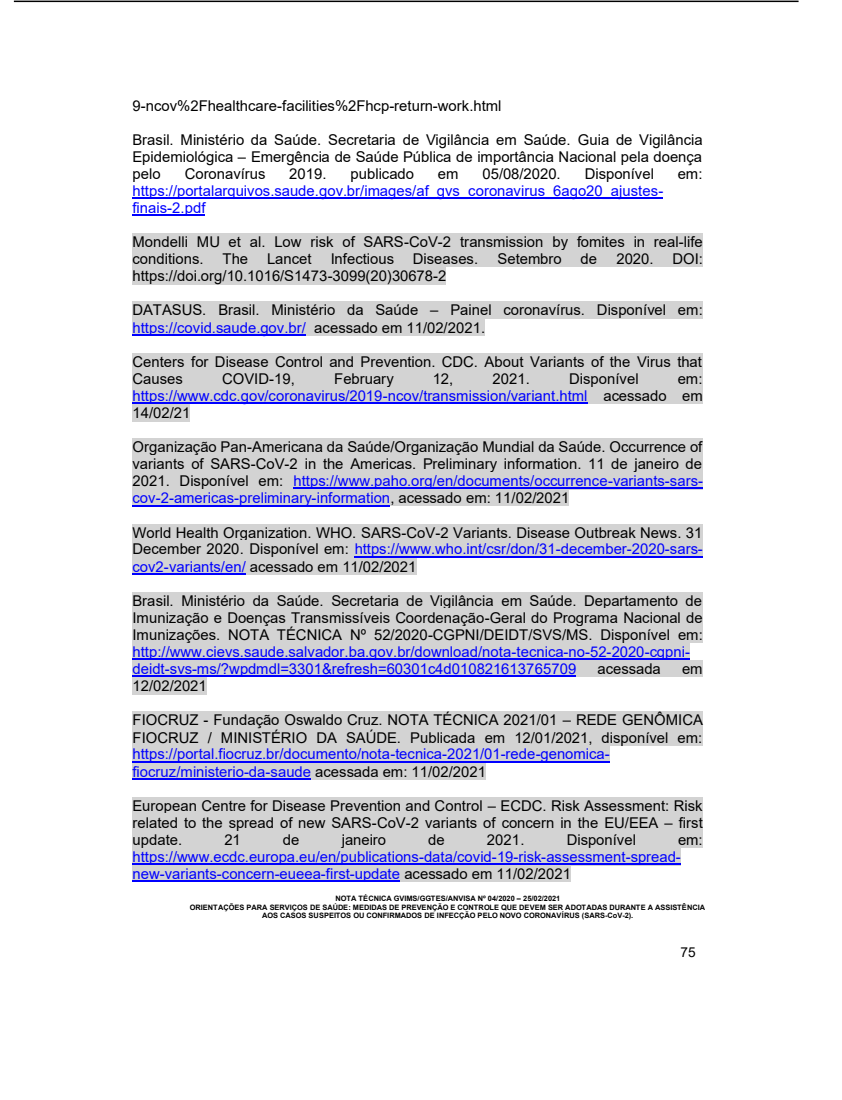
<style>
.page{position:relative;width:842px;height:1100px;background:#fff}
.page>*{position:absolute;margin:0;border:0;box-sizing:border-box;transform-origin:0 0}
.t1{font:14.85px/17.1px "Arial";letter-spacing:.005em;color:#000;text-align:justify}
.t2{font:14.85px/17.2px "Arial";letter-spacing:.005em;color:#00f}
.t3{font:13.65px "Arial";color:#000}
.t4{font:700 7.35px/8.4px "Arial";color:#000;text-align:center}
.s1{color:#00f}
.s2{color:#000}
</style>
<div class="page">
<hr style="left:14px;top:1px;width:784px;height:1px;background:#000">
<hr style="left:132px;top:197px;width:531px;height:2px;background:#00f">
<hr style="left:132px;top:214px;width:73px;height:2px;background:#00f">
<div style="left:132px;top:233px;width:570px;height:17px;background:#d3d3d3"></div>
<div style="left:132px;top:250px;width:570px;height:17px;background:#d3d3d3"></div>
<div style="left:132px;top:267px;width:314px;height:17px;background:#d3d3d3"></div>
<div style="left:132px;top:301px;width:570px;height:17px;background:#d3d3d3"></div>
<div style="left:132px;top:318px;width:353px;height:17px;background:#d3d3d3"></div>
<hr style="left:132px;top:334px;width:174px;height:1px;background:#00f">
<div style="left:132px;top:353px;width:570px;height:17px;background:#d3d3d3"></div>
<div style="left:132px;top:370px;width:570px;height:17px;background:#d3d3d3"></div>
<div style="left:132px;top:387px;width:570px;height:17px;background:#d3d3d3"></div>
<hr style="left:132px;top:402px;width:455px;height:1px;background:#00f">
<div style="left:132px;top:404px;width:58px;height:17px;background:#d3d3d3"></div>
<div style="left:132px;top:438px;width:570px;height:17px;background:#d3d3d3"></div>
<div style="left:132px;top:455px;width:570px;height:17px;background:#d3d3d3"></div>
<div style="left:132px;top:472px;width:570px;height:17px;background:#d3d3d3"></div>
<hr style="left:293px;top:487px;width:409px;height:2px;background:#00f">
<div style="left:132px;top:489px;width:437px;height:17px;background:#d3d3d3"></div>
<hr style="left:132px;top:505px;width:258px;height:1px;background:#00f">
<div style="left:132px;top:523px;width:570px;height:17px;background:#d3d3d3"></div>
<div style="left:132px;top:540px;width:570px;height:17px;background:#d3d3d3"></div>
<hr style="left:354px;top:556px;width:348px;height:1px;background:#00f">
<div style="left:132px;top:557px;width:284px;height:17px;background:#d3d3d3"></div>
<hr style="left:132px;top:573px;width:114px;height:1px;background:#00f">
<div style="left:132px;top:592px;width:570px;height:16px;background:#d3d3d3"></div>
<div style="left:132px;top:608px;width:570px;height:18px;background:#d3d3d3"></div>
<div style="left:132px;top:626px;width:570px;height:17px;background:#d3d3d3"></div>
<div style="left:132px;top:643px;width:557px;height:17px;background:#d3d3d3"></div>
<hr style="left:132px;top:658px;width:557px;height:1px;background:#00f">
<div style="left:132px;top:660px;width:570px;height:17px;background:#d3d3d3"></div>
<hr style="left:132px;top:675px;width:444px;height:1px;background:#00f">
<div style="left:132px;top:677px;width:75px;height:17px;background:#d3d3d3"></div>
<div style="left:132px;top:711px;width:570px;height:17px;background:#d3d3d3"></div>
<div style="left:132px;top:728px;width:570px;height:17px;background:#d3d3d3"></div>
<div style="left:132px;top:745px;width:477px;height:17px;background:#d3d3d3"></div>
<hr style="left:132px;top:760px;width:477px;height:2px;background:#00f">
<div style="left:132px;top:762px;width:354px;height:17px;background:#d3d3d3"></div>
<hr style="left:132px;top:778px;width:179px;height:1px;background:#00f">
<div style="left:132px;top:796px;width:570px;height:17px;background:#d3d3d3"></div>
<div style="left:132px;top:813px;width:570px;height:18px;background:#d3d3d3"></div>
<div style="left:132px;top:831px;width:570px;height:16px;background:#d3d3d3"></div>
<div style="left:132px;top:847px;width:548px;height:18px;background:#d3d3d3"></div>
<hr style="left:132px;top:863px;width:548px;height:1px;background:#00f">
<div style="left:132px;top:865px;width:439px;height:17px;background:#d3d3d3"></div>
<hr style="left:132px;top:880px;width:268px;height:1px;background:#00f">
<p class="t1" style="left:132px;top:97px;width:370px">9-ncov%2Fhealthcare-facilities%2Fhcp-return-work.html</p>
<p class="t1" style="left:132px;top:131px;width:571px">Brasil. Ministério da Saúde. Secretaria de Vigilância em Saúde. Guia de Vigilância Epidemiológica – Emergência de Saúde Pública de importância Nacional pela doença pelo</p>
<p class="t1" style="left:185px;top:165px;width:82px">Coronavírus</p>
<p class="t1" style="left:289px;top:165px;width:39px">2019.</p>
<p class="t1" style="left:350px;top:165px;width:65px">publicado</p>
<p class="t1" style="left:438px;top:165px;width:22px">em</p>
<p class="t1" style="left:482px;top:165px;width:80px">05/08/2020.</p>
<p class="t1" style="left:584px;top:165px;width:71px">Disponível</p>
<p class="t1" style="left:677px;top:165px;width:26px">em:</p>
<p class="t2" style="left:132px;top:182px;width:532px">https://portalarquivos.saude.gov.br/images/af_gvs_coronavirus_6ago20_ajustes&shy;finais-2.pdf</p>
<p class="t1" style="left:132px;top:233px;width:571px">Mondelli MU et al. Low risk of SARS-CoV-2 transmission by fomites in real-life conditions.</p>
<p class="t1" style="left:222px;top:250px;width:27px">The</p>
<p class="t1" style="left:267px;top:250px;width:46px">Lancet</p>
<p class="t1" style="left:330px;top:250px;width:65px">Infectious</p>
<p class="t1" style="left:413px;top:250px;width:67px">Diseases.</p>
<p class="t1" style="left:497px;top:250px;width:66px">Setembro</p>
<p class="t1" style="left:580px;top:250px;width:18px">de</p>
<p class="t1" style="left:616px;top:250px;width:39px">2020.</p>
<p class="t1" style="left:672px;top:250px;width:32px">DOI:</p>
<p class="t1" style="left:132px;top:267px;width:315px">https://doi.org/10.1016/S1473-3099(20)30678-2</p>
<p class="t1" style="left:132px;top:301px;width:571px">DATASUS. Brasil. Ministério da Saúde – Painel coronavírus. Disponível em: <span class="s1">https://covid.saude.gov.br/</span> acessado em 11/02/2021.</p>
<p class="t1" style="left:132px;top:353px;width:571px">Centers for Disease Control and Prevention. CDC. About Variants of the Virus that<br>Causes</p>
<p class="t1" style="left:222px;top:370px;width:74px">COVID-19,</p>
<p class="t1" style="left:334px;top:370px;width:61px">February</p>
<p class="t1" style="left:432px;top:370px;width:22px">12,</p>
<p class="t1" style="left:492px;top:370px;width:39px">2021.</p>
<p class="t1" style="left:569px;top:370px;width:71px">Disponível</p>
<p class="t2" style="left:132px;top:370px;width:572px;text-align:justify;text-indent:545px"><span class="s2">em: </span>https://www.cdc.gov/coronavirus/2019-ncov/transmission/variant.html <span class="s2">acessado em 14/02/21</span></p>
<p class="t1" style="left:132px;top:438px;width:572px">Organização Pan-Americana da Saúde/Organização Mundial da Saúde. Occurrence of variants of SARS-CoV-2 in the Americas. Preliminary information. 11 de janeiro de 2021. Disponível em: <span class="s1">https://www.paho.org/en/documents/occurrence-variants-sars&shy;cov-2-americas-preliminary-information</span>, acessado em: 11/02/2021</p>
<p class="t1" style="left:132px;top:523px;width:571px">World Health Organization. WHO. SARS-CoV-2 Variants. Disease Outbreak News. 31<br>December 2020. Disponível em: <span class="s1">https://www.who.int/csr/don/31-december-2020-sars&shy;cov2-variants/en/</span> acessado em 11/02/2021</p>
<p class="t1" style="left:132px;top:592px;width:571px">Brasil. Ministério da Saúde. Secretaria de Vigilância em Saúde. Departamento de Imunização e Doenças Transmissíveis Coordenação-Geral do Programa Nacional de Imunizações. NOTA TÉCNICA Nº 52/2020-CGPNI/DEIDT/SVS/MS. Disponível em:</p>
<p class="t2" style="left:132px;top:643px;width:559px">http://www.cievs.saude.salvador.ba.gov.br/download/nota-tecnica-no-52-2020-cgpni&shy;deidt-svs-ms/?wpdmdl=3301&amp;refresh=60301c4d010821613765709</p>
<p class="t1" style="left:597px;top:660px;width:65px">acessada</p>
<p class="t1" style="left:682px;top:660px;width:22px">em</p>
<p class="t1" style="left:132px;top:677px;width:76px">12/02/2021</p>
<p class="t1" style="left:132px;top:711px;width:572px">FIOCRUZ - Fundação Oswaldo Cruz. NOTA TÉCNICA 2021/01 – REDE GENÔMICA<br>FIOCRUZ / MINISTÉRIO DA SAÚDE. Publicada em 12/01/2021, disponível em:</p>
<p class="t2" style="left:132px;top:745px;width:478px">https://portal.fiocruz.br/documento/nota-tecnica-2021/01-rede-genomica&shy;fiocruz/ministerio-da-saude <span class="s2">acessada em: 11/02/2021</span></p>
<p class="t1" style="left:132px;top:796px;width:571px">European Centre for Disease Prevention and Control – ECDC. Risk Assessment: Risk related to the spread of new SARS-CoV-2 variants of concern in the EU/EEA – first update.</p>
<p class="t1" style="left:224px;top:831px;width:18px">21</p>
<p class="t1" style="left:283px;top:831px;width:18px">de</p>
<p class="t1" style="left:341px;top:831px;width:46px">janeiro</p>
<p class="t1" style="left:428px;top:831px;width:18px">de</p>
<p class="t1" style="left:487px;top:831px;width:39px">2021.</p>
<p class="t1" style="left:566px;top:831px;width:71px">Disponível</p>
<p class="t1" style="left:678px;top:831px;width:26px">em:</p>
<p class="t2" style="left:132px;top:847px;width:549px">https://www.ecdc.europa.eu/en/publications-data/covid-19-risk-assessment-spread&shy;new-variants-concern-eueea-first-update <span class="s2">acessado em 11/02/2021</span></p>
<p class="t4" style="left:190px;top:894px;width:516px">NOTA TÉCNICA GVIMS/GGTES/ANVISA Nº 04/2020 – 25/02/2021<br>ORIENTAÇÕES PARA SERVIÇOS DE SAÚDE: MEDIDAS DE PREVENÇÃO E CONTROLE QUE DEVEM SER ADOTADAS DURANTE A ASSISTÊNCIA<br>AOS CASOS SUSPEITOS OU CONFIRMADOS DE INFECÇÃO PELO NOVO CORONAVÍRUS (SARS-CoV-2).</p>
<p class="t3" style="left:680px;top:942px;width:17px">75</p>
</div>
